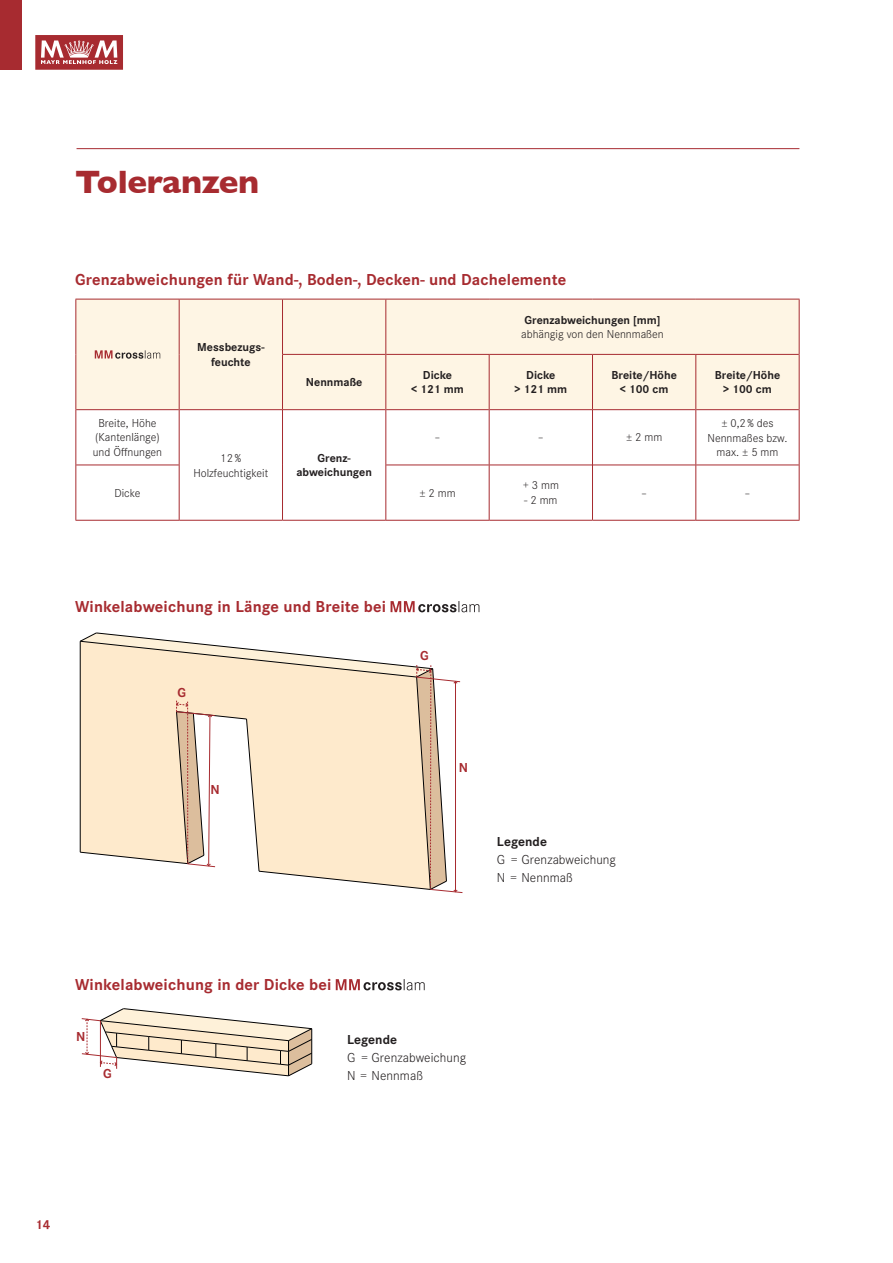
<style>
.page{position:relative;width:893px;height:1263px;background:#fff}
.page>*{position:absolute;margin:0;border:0;box-sizing:border-box;transform-origin:0 0}
.t1{font:700 33px "Gill Sans";letter-spacing:-.01em;color:#a72b30}
.t2{font:700 16.5px "Corporate S";letter-spacing:.01em;color:#a72b30}
.t3{font:300 13.5px/18px "Corporate S";letter-spacing:.005em;color:#231f20}
.t4{font:700 13.5px "Corporate S";letter-spacing:.005em;color:#231f20}
.t5{font:700 13.5px "Corporate S";color:#a72b30}
.t6{font:300 12px/14.4px "Corporate S";color:#231f20;text-align:center}
.t7{font:700 12px/14.4px "Corporate S";color:#231f20;text-align:center}
</style>
<div class="page">
<svg style="left:35px;top:35px;width:88px;height:35px;background:#bd6064"></svg>
<div style="left:0;top:0;width:21px;height:69px;background:#a72b30"></div>
<hr style="left:77px;top:148px;width:722px;height:1px;background:#a72b30">
<div style="left:76px;top:300px;width:723px;height:109px;background:#fef5e4"></div>
<svg style="left:76px;top:410px;width:723px;height:55px"></svg>
<svg style="left:76px;top:466px;width:723px;height:54px"></svg>
<hr style="left:283px;top:354px;width:102px;height:1px;background:#a72b30">
<hr style="left:386px;top:354px;width:103px;height:1px;background:#a72b30">
<hr style="left:489px;top:354px;width:103px;height:1px;background:#a72b30">
<hr style="left:592px;top:354px;width:104px;height:1px;background:#a72b30">
<hr style="left:696px;top:354px;width:103px;height:1px;background:#a72b30">
<hr style="left:76px;top:409px;width:103px;height:1px;background:#a72b30">
<hr style="left:180px;top:409px;width:102px;height:1px;background:#a72b30">
<hr style="left:283px;top:409px;width:102px;height:1px;background:#a72b30">
<hr style="left:386px;top:409px;width:103px;height:1px;background:#a72b30">
<hr style="left:490px;top:409px;width:102px;height:1px;background:#a72b30">
<hr style="left:593px;top:409px;width:102px;height:1px;background:#a72b30">
<hr style="left:696px;top:409px;width:103px;height:1px;background:#a72b30">
<hr style="left:76px;top:465px;width:103px;height:1px;background:#a72b30">
<hr style="left:386px;top:465px;width:103px;height:1px;background:#a72b30">
<hr style="left:490px;top:465px;width:102px;height:1px;background:#a72b30">
<hr style="left:593px;top:465px;width:102px;height:1px;background:#a72b30">
<hr style="left:696px;top:465px;width:103px;height:1px;background:#a72b30">
<hr style="left:179px;top:299px;width:1px;height:55px;background:#a72b30">
<hr style="left:179px;top:354px;width:1px;height:56px;background:#a72b30">
<hr style="left:179px;top:410px;width:1px;height:55px;background:#a72b30">
<hr style="left:179px;top:465px;width:1px;height:55px;background:#a72b30">
<hr style="left:282px;top:299px;width:1px;height:55px;background:#a72b30">
<hr style="left:385px;top:299px;width:1px;height:55px;background:#a72b30">
<hr style="left:282px;top:354px;width:1px;height:56px;background:#a72b30">
<hr style="left:385px;top:354px;width:1px;height:56px;background:#a72b30">
<hr style="left:489px;top:355px;width:1px;height:55px;background:#a72b30">
<hr style="left:592px;top:355px;width:1px;height:55px;background:#a72b30">
<hr style="left:695px;top:355px;width:1px;height:55px;background:#a72b30">
<hr style="left:282px;top:410px;width:1px;height:55px;background:#a72b30">
<hr style="left:385px;top:410px;width:1px;height:55px;background:#a72b30">
<hr style="left:489px;top:410px;width:1px;height:55px;background:#a72b30">
<hr style="left:592px;top:410px;width:1px;height:55px;background:#a72b30">
<hr style="left:695px;top:410px;width:1px;height:55px;background:#a72b30">
<hr style="left:282px;top:465px;width:1px;height:55px;background:#a72b30">
<hr style="left:385px;top:465px;width:1px;height:55px;background:#a72b30">
<hr style="left:489px;top:465px;width:1px;height:55px;background:#a72b30">
<hr style="left:592px;top:465px;width:1px;height:55px;background:#a72b30">
<hr style="left:695px;top:465px;width:1px;height:55px;background:#a72b30">
<hr style="left:75px;top:299px;width:104px;height:1px;background:#a72b30">
<hr style="left:75px;top:299px;width:1px;height:55px;background:#a72b30">
<hr style="left:179px;top:299px;width:103px;height:1px;background:#a72b30">
<hr style="left:75px;top:354px;width:1px;height:56px;background:#a72b30">
<hr style="left:282px;top:299px;width:104px;height:1px;background:#a72b30">
<hr style="left:386px;top:299px;width:103px;height:1px;background:#a72b30">
<hr style="left:489px;top:299px;width:103px;height:1px;background:#a72b30">
<hr style="left:592px;top:299px;width:104px;height:1px;background:#a72b30">
<hr style="left:696px;top:299px;width:103px;height:1px;background:#a72b30">
<hr style="left:799px;top:299px;width:1px;height:55px;background:#a72b30">
<hr style="left:799px;top:354px;width:1px;height:56px;background:#a72b30">
<hr style="left:75px;top:410px;width:1px;height:55px;background:#a72b30">
<hr style="left:179px;top:520px;width:103px;height:1px;background:#a72b30">
<hr style="left:282px;top:520px;width:104px;height:1px;background:#a72b30">
<hr style="left:799px;top:410px;width:1px;height:55px;background:#a72b30">
<hr style="left:75px;top:465px;width:1px;height:55px;background:#a72b30">
<hr style="left:75px;top:520px;width:104px;height:1px;background:#a72b30">
<hr style="left:799px;top:465px;width:1px;height:55px;background:#a72b30">
<hr style="left:386px;top:520px;width:103px;height:1px;background:#a72b30">
<hr style="left:489px;top:520px;width:103px;height:1px;background:#a72b30">
<hr style="left:592px;top:520px;width:104px;height:1px;background:#a72b30">
<hr style="left:696px;top:520px;width:103px;height:1px;background:#a72b30">
<svg style="left:95px;top:350px;width:65px;height:9px"></svg>
<svg style="left:391px;top:601px;width:88px;height:11px"></svg>
<svg style="left:336px;top:979px;width:89px;height:11px"></svg>
<svg style="left:81px;top:1009px;width:231px;height:67px"></svg>
<svg style="left:80px;top:633px;width:383px;height:260px"></svg>
<h1 class="t1" style="left:75px;top:155px;width:185px">Toleranzen</h1>
<h2 class="t2" style="left:75px;top:268px;width:493px">Grenzabweichungen für Wand-, Boden-, Decken- und Dachelemente</h2>
<p class="t6" style="left:93px;top:415px;width:71px">Breite, Höhe (Kantenlänge) und Öffnungen</p>
<p class="t7" style="left:197px;top:340px;width:69px">Messbezugs&shy;feuchte</p>
<p class="t7" style="left:524px;top:312px;width:137px">Grenzabweichungen [mm]</p>
<p class="t6" style="left:521px;top:326px;width:144px">abhängig von den Nennmaßen</p>
<p class="t7" style="left:306px;top:374px;width:58px">Nennmaße</p>
<p class="t7" style="left:411px;top:367px;width:54px">Dicke<br>&lt; 121 mm</p>
<p class="t7" style="left:515px;top:367px;width:54px">Dicke<br>&gt; 121 mm</p>
<p class="t7" style="left:611px;top:367px;width:67px">Breite/Höhe &lt; 100 cm</p>
<p class="t7" style="left:715px;top:367px;width:67px">Breite/Höhe &gt; 100 cm</p>
<p class="t6" style="left:193px;top:451px;width:76px">12%<br>Holzfeuchtigkeit</p>
<p class="t7" style="left:296px;top:450px;width:77px">Grenz&shy;abweichungen</p>
<p class="t6" style="left:434px;top:430px;width:7px">–</p>
<p class="t6" style="left:538px;top:430px;width:7px">–</p>
<p class="t6" style="left:626px;top:430px;width:38px">± 2 mm</p>
<p class="t6" style="left:707px;top:416px;width:82px">± 0,2 % des<br>Nennmaßes bzw. max. ± 5 mm</p>
<p class="t6" style="left:114px;top:485px;width:28px">Dicke</p>
<p class="t6" style="left:419px;top:485px;width:38px">± 2 mm</p>
<p class="t6" style="left:523px;top:478px;width:38px">+ 3 mm</p>
<p class="t6" style="left:524px;top:492px;width:35px">- 2 mm</p>
<p class="t6" style="left:641px;top:485px;width:7px">–</p>
<p class="t6" style="left:744px;top:485px;width:7px">–</p>
<h2 class="t2" style="left:75px;top:595px;width:312px">Winkelabweichung in Länge und Breite bei</h2>
<p class="t5" style="left:178px;top:683px;width:10px">G</p>
<p class="t5" style="left:210px;top:780px;width:11px">N</p>
<p class="t5" style="left:420px;top:646px;width:10px">G</p>
<p class="t5" style="left:459px;top:758px;width:11px">N</p>
<p class="t4" style="left:497px;top:832px;width:52px">Legende</p>
<p class="t3" style="left:497px;top:850px;width:120px">G = Grenzabweichung<br>N = Nennmaß</p>
<h2 class="t2" style="left:75px;top:973px;width:258px">Winkelabweichung in der Dicke bei</h2>
<p class="t5" style="left:76px;top:1027px;width:11px">N</p>
<p class="t5" style="left:103px;top:1064px;width:10px">G</p>
<p class="t4" style="left:347px;top:1030px;width:52px">Legende</p>
<p class="t3" style="left:347px;top:1048px;width:120px">G = Grenzabweichung<br>N = Nennmaß</p>
<p class="t5" style="left:35px;top:1215px;width:17px">14</p>
</div>
